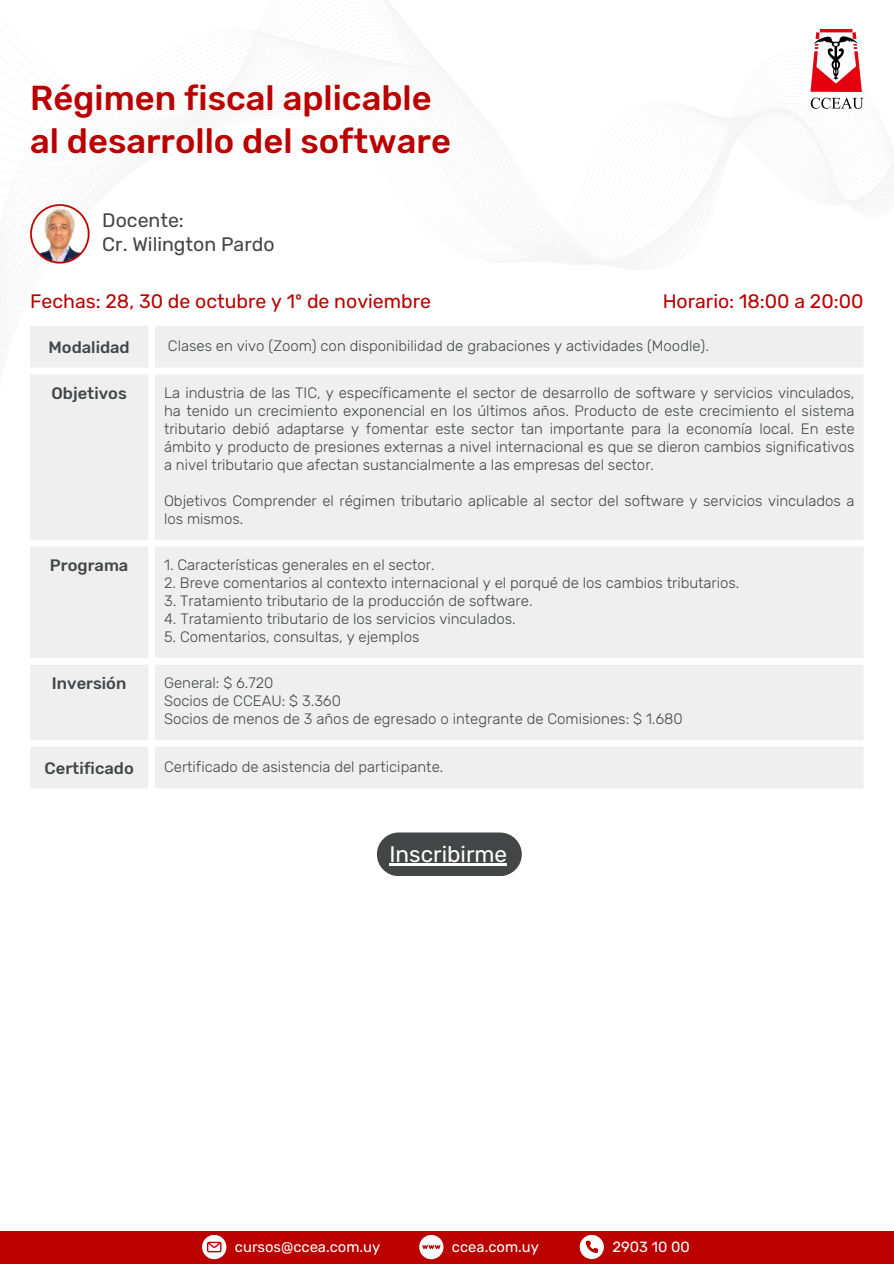
<style>
.page{position:relative;width:894px;height:1264px;background:#fff}
.page>*{position:absolute;margin:0;border:0;box-sizing:border-box;transform-origin:0 0}
.t1{font:500 34.5px/42.8px "Rubik";color:#b00}
.t2{font:22.5px "Rubik";color:#fff}
.t3{font:19.5px "Rubik";color:#b00}
.t4{font:19.5px "Rubik";color:#444547}
.t5{font:500 16.5px "Rubik";color:#444547}
.t6{font:300 15px/18px "Rubik";color:#444547;text-align:justify}
.t7{font:14.7px "Rubik";color:#fff}
</style>
<div class="page">
<div style="left:0;top:1231px;width:893px;height:32px;background:#b00"></div>
<img style="left:810px;top:28px;width:54px;height:81px">
<div style="left:30px;top:326px;width:833px;height:462px;background:#efefef"></div>
<svg style="left:202px;top:1234px;width:24px;height:24px"></svg>
<svg style="left:419px;top:1235px;width:24px;height:23px"></svg>
<svg style="left:579px;top:1234px;width:24px;height:24px"></svg>
<div style="left:377px;top:832px;width:144px;height:44px;background:#444547;border-radius:22px"></div>
<hr style="left:389px;top:863px;width:118px;height:3px;background:#fff">
<svg style="left:30px;top:204px;width:60px;height:59px"></svg>
<p class="t1" style="left:30px;top:77px;width:422px">Régimen fiscal aplicable al desarrollo del software</p>
<h2 class="t4" style="left:102px;top:209px;width:83px">Docente:</h2>
<p class="t4" style="left:102px;top:232px;width:174px">Cr. Wilington Pardo</p>
<p class="t3" style="left:30px;top:289px;width:402px">Fechas: 28, 30 de octubre y 1º de noviembre</p>
<p class="t3" style="left:662px;top:289px;width:202px">Horario: 18:00 a 20:00</p>
<h1 class="t5" style="left:49px;top:337px;width:83px">Modalidad</h1>
<p class="t6" style="left:168px;top:336px;width:542px">Clases en vivo (Zoom) con disponibilidad de grabaciones y actividades (Moodle).</p>
<h3 class="t5" style="left:51px;top:383px;width:77px">Objetivos</h3>
<p class="t6" style="left:164px;top:384px;width:691px">La industria de las TIC, y específicamente el sector de desarrollo de software y servicios vinculados, ha tenido un crecimiento exponencial en los últimos años. Producto de este crecimiento el sistema tributario debió adaptarse y fomentar este sector tan importante para la economía local. En este ámbito y producto de presiones externas a nivel internacional es que se dieron cambios significativos a nivel tributario que afectan sustancialmente a las empresas del sector.</p>
<h3 class="t6" style="left:164px;top:492px;width:691px">Objetivos Comprender el régimen tributario aplicable al sector del software y servicios vinculados a los mismos.</h3>
<p class="t5" style="left:50px;top:555px;width:80px">Programa</p>
<h3 class="t6" style="left:164px;top:556px;width:272px">1. Características generales en el sector.</h3>
<p class="t6" style="left:164px;top:574px;width:576px">2. Breve comentarios al contexto internacional y el porqué de los cambios tributarios.</p>
<p class="t6" style="left:164px;top:592px;width:370px">3. Tratamiento tributario de la producción de software.</p>
<p class="t6" style="left:164px;top:610px;width:353px">4. Tratamiento tributario de los servicios vinculados.</p>
<p class="t6" style="left:164px;top:628px;width:257px">5. Comentarios, consultas, y ejemplos</p>
<p class="t5" style="left:52px;top:673px;width:76px">Inversión</p>
<p class="t6" style="left:164px;top:674px;width:111px">General: $ 6.720</p>
<p class="t6" style="left:164px;top:692px;width:178px">Socios de CCEAU: $ 3.360</p>
<p class="t6" style="left:164px;top:710px;width:520px">Socios de menos de 3 años de egresado o integrante de Comisiones: $ 1.680</p>
<p class="t5" style="left:45px;top:758px;width:91px">Certificado</p>
<p class="t6" style="left:164px;top:757px;width:281px">Certificado de asistencia del participante.</p>
<p class="t2" style="left:389px;top:840px;width:119px">Inscribirme</p>
<p class="t7" style="left:235px;top:1237px;width:147px">cursos@ccea.com.uy</p>
<p class="t7" style="left:452px;top:1237px;width:88px">ccea.com.uy</p>
<p class="t7" style="left:612px;top:1237px;width:79px">2903 10 00</p>
</div>
